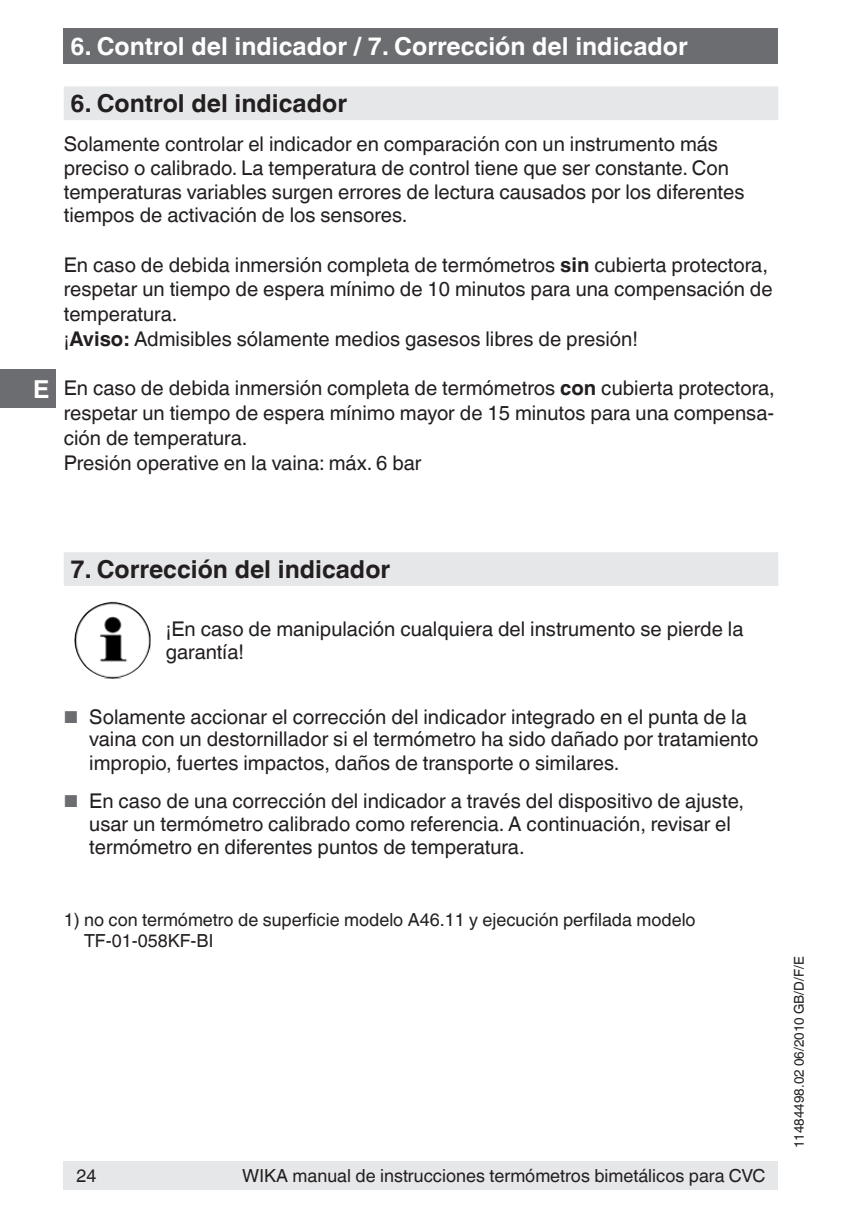
<style>
.page{position:relative;width:842px;height:1212px;background:#fff}
.page>*{position:absolute;margin:0;border:0;box-sizing:border-box;transform-origin:0 0}
.t1{font:700 24.75px "Helvetica World";color:#fff}
.t2{font:700 24.75px "Helvetica World";color:#231f20}
.t3{font:20.25px/24.8px "Helvetica World";color:#231f20}
.t4{font:18px/21.6px "Helvetica World";color:#231f20}
.t5{font:13.5px "Helvetica World";color:#231f20}
.s1{font-weight:700}
.s2{font-size:17.32px;color:#6c6d70}
</style>
<div class="page">
<div style="left:64px;top:29px;width:714px;height:35px;background:#6c6d70"></div>
<div style="left:0;top:370px;width:56px;height:38px;background:#6c6d70"></div>
<div style="left:64px;top:1161px;width:714px;height:28px;background:#e6e7e9"></div>
<div style="left:64px;top:86px;width:714px;height:34px;background:#e6e7e9"></div>
<div style="left:64px;top:552px;width:714px;height:34px;background:#e6e7e9"></div>
<img style="left:74px;top:601px;width:77px;height:78px">
<p class="t1" style="left:33px;top:375px;width:18px">E</p>
<p class="t1" style="left:70px;top:32px;width:619px">6. Control del indicador / 7. Corrección del indicador</p>
<p class="t2" style="left:70px;top:89px;width:278px">6. Control del indicador</p>
<p class="t3" style="left:64px;top:132px;width:682px;line-height:23.6px">Solamente controlar el indicador en comparación con un instrumento más preciso o calibrado. La temperatura de control tiene que ser constante. Con temperaturas variables surgen errores de lectura causados por los diferentes tiempos de activación de los sensores.</p>
<p class="t3" style="left:64px;top:252px;width:710px">En caso de debida inmersión completa de termómetros <span class="s1">sin</span> cubierta protectora, respetar un tiempo de espera mínimo de 10 minutos para una compensación de temperatura.<br>¡<span class="s1">Aviso:</span> Admisibles sólamente medios gasesos libres de presión!</p>
<p class="t3" style="left:64px;top:376px;width:713px">En caso de debida inmersión completa de termómetros <span class="s1">con</span> cubierta protectora, respetar un tiempo de espera mínimo mayor de 15 minutos para una compensa&shy;ción de temperatura.<br>Presión operative en la vaina: máx. 6 bar</p>
<p class="t2" style="left:70px;top:555px;width:321px">7. Corrección del indicador</p>
<p class="t3" style="left:166px;top:618px;width:579px;line-height:22.5px">¡En caso de manipulación cualquiera del instrumento se pierde la garantía!</p>
<p class="t3" style="left:89px;top:705px;width:671px;line-height:23.2px;text-indent:-26px"><span class="s2">■</span> Solamente accionar el corrección del indicador integrado en el punta de la vaina con un destornillador si el termómetro ha sido dañado por tratamiento impropio, fuertes impactos, daños de transporte o similares.</p>
<p class="t3" style="left:89px;top:790px;width:656px;line-height:23.2px;text-indent:-26px"><span class="s2">■</span> En caso de una corrección del indicador a través del dispositivo de ajuste, usar un termómetro calibrado como referencia. A continuación, revisar el termómetro en diferentes puntos de temperatura.</p>
<p class="t4" style="left:84px;top:908px;width:613px;text-indent:-20px">1) no con termómetro de superficie modelo A46.11 y ejecución perfilada modelo<br>TF-01-058KF-BI</p>
<p class="t4" style="left:77px;top:1165px;width:22px">24</p>
<p class="t4" style="left:242px;top:1165px;width:525px">WIKA manual de instrucciones termómetros bimetálicos para CVC</p>
<p class="t5" style="left:791px;top:1148px;width:193px;rotate:-90deg">11484498.02 06/2010 GB/D/F/E</p>
</div>
